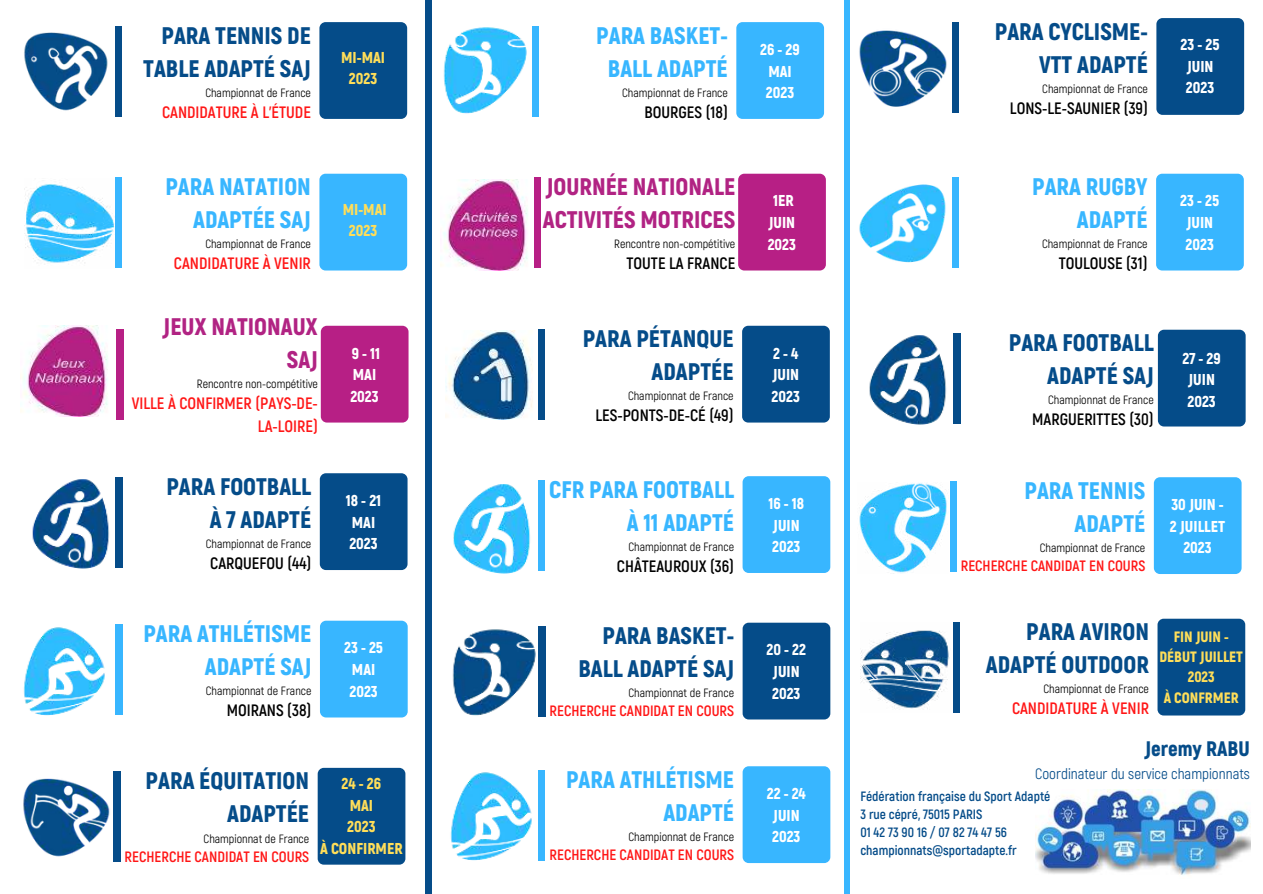
<style>
.page{position:relative;width:1263px;height:894px;background:#fff}
.page>*{position:absolute;margin:0;border:0;box-sizing:border-box;transform-origin:0 0}
.t1{font:900 24px/33px "Akrobat";color:#054c89;text-align:right}
.t2{font:900 24px/33px "Akrobat";color:#38b6ff;text-align:right}
.t3{font:900 24px/33px "Akrobat";color:#b12383}
.t4{font:900 21px "Akrobat";color:#054c89}
.t5{font:700 16.5px "Akrobat";color:#000}
.t6{font:700 16.5px/23px "Akrobat";color:#ff1616;text-align:right}
.t7{font:900 15.75px/21.8px "Akrobat";color:#fff;text-align:center}
.t8{font:900 15.75px/21.3px "Akrobat";color:#ffde59;text-align:center}
.t9{font:700 15px "Akrobat";color:#ff1616}
.t10{font:15px "Akrobat";color:#054c89}
.t11{font:900 15px/20.2px "Akrobat";color:#ffde59;text-align:center}
.t12{font:700 13.5px/18px "Akrobat";color:#054c89}
.t13{font:12px "Akrobat";color:#000}
</style>
<div class="page">
<div style="left:534px;top:178px;width:7px;height:90px;background:#b71f85"></div>
<div style="left:738px;top:174px;width:88px;height:96px;background:#b71f85;border-radius:6px"></div>
<div style="left:116px;top:477px;width:6px;height:90px;background:#054c89"></div>
<div style="left:320px;top:473px;width:88px;height:97px;background:#054c89;border-radius:6px"></div>
<div style="left:532px;top:26px;width:7px;height:90px;background:#38b6ff"></div>
<div style="left:736px;top:22px;width:88px;height:97px;background:#38b6ff;border-radius:6px"></div>
<div style="left:116px;top:624px;width:6px;height:90px;background:#38b6ff"></div>
<div style="left:320px;top:620px;width:88px;height:97px;background:#38b6ff;border-radius:6px"></div>
<img style="left:859px;top:483px;width:88px;height:90px">
<img style="left:453px;top:484px;width:78px;height:89px">
<div style="left:952px;top:22px;width:7px;height:90px;background:#054c89"></div>
<div style="left:1156px;top:18px;width:88px;height:97px;background:#054c89;border-radius:6px"></div>
<div style="left:538px;top:626px;width:7px;height:90px;background:#054c89"></div>
<div style="left:743px;top:622px;width:87px;height:97px;background:#054c89;border-radius:6px"></div>
<div style="left:114px;top:771px;width:6px;height:90px;background:#054c89"></div>
<div style="left:318px;top:767px;width:87px;height:97px;background:#054c89;border-radius:6px"></div>
<div style="left:538px;top:480px;width:7px;height:90px;background:#38b6ff"></div>
<div style="left:743px;top:476px;width:87px;height:97px;background:#38b6ff;border-radius:6px"></div>
<img style="left:23px;top:627px;width:82px;height:88px">
<img style="left:32px;top:479px;width:78px;height:89px">
<div style="left:954px;top:333px;width:6px;height:90px;background:#054c89"></div>
<div style="left:1158px;top:329px;width:88px;height:97px;background:#054c89;border-radius:6px"></div>
<div style="left:950px;top:481px;width:6px;height:90px;background:#38b6ff"></div>
<div style="left:1154px;top:477px;width:87px;height:97px;background:#38b6ff;border-radius:6px"></div>
<div style="left:538px;top:770px;width:7px;height:90px;background:#38b6ff"></div>
<div style="left:743px;top:766px;width:87px;height:96px;background:#38b6ff;border-radius:6px"></div>
<div style="left:425px;top:0;width:6px;height:893px;background:#054c89"></div>
<div style="left:844px;top:0;width:6px;height:893px;background:#38b6ff"></div>
<img style="left:441px;top:179px;width:87px;height:91px">
<img style="left:443px;top:27px;width:84px;height:87px">
<img style="left:859px;top:30px;width:88px;height:77px">
<img style="left:452px;top:629px;width:84px;height:87px">
<img style="left:23px;top:778px;width:87px;height:79px">
<div style="left:117px;top:329px;width:6px;height:90px;background:#b71f85"></div>
<div style="left:321px;top:325px;width:88px;height:97px;background:#b71f85;border-radius:6px"></div>
<img style="left:21px;top:325px;width:87px;height:92px">
<img style="left:869px;top:335px;width:78px;height:89px">
<img style="left:450px;top:772px;width:82px;height:88px">
<img style="left:1035px;top:789px;width:215px;height:86px">
<div style="left:538px;top:329px;width:7px;height:90px;background:#054c89"></div>
<div style="left:742px;top:325px;width:88px;height:97px;background:#054c89;border-radius:6px"></div>
<img style="left:446px;top:330px;width:87px;height:89px">
<div style="left:952px;top:178px;width:7px;height:90px;background:#38b6ff"></div>
<div style="left:1156px;top:174px;width:88px;height:96px;background:#38b6ff;border-radius:6px"></div>
<img style="left:859px;top:184px;width:87px;height:79px">
<div style="left:115px;top:26px;width:7px;height:90px;background:#054c89"></div>
<div style="left:319px;top:22px;width:88px;height:97px;background:#054c89;border-radius:6px"></div>
<img style="left:24px;top:32px;width:84px;height:79px">
<div style="left:115px;top:178px;width:7px;height:90px;background:#38b6ff"></div>
<div style="left:319px;top:174px;width:88px;height:96px;background:#38b6ff;border-radius:6px"></div>
<img style="left:25px;top:184px;width:90px;height:79px">
<div style="left:953px;top:622px;width:7px;height:90px;background:#054c89"></div>
<div style="left:1157px;top:618px;width:88px;height:97px;background:#054c89;border-radius:6px"></div>
<img style="left:861px;top:630px;width:89px;height:79px">
<h1 class="t1" style="left:143px;top:19px;width:169px">PARA TENNIS DE<br>TABLE ADAPTÉ SAJ</h1>
<p class="t13" style="left:205px;top:85px;width:107px">Championnat de France</p>
<h3 class="t6" style="left:162px;top:100px;width:150px">CANDIDATURE À L'ÉTUDE</h3>
<h1 class="t2" style="left:165px;top:170px;width:147px">PARA NATATION<br>ADAPTÉE SAJ</h1>
<p class="t13" style="left:205px;top:237px;width:107px">Championnat de France</p>
<h3 class="t6" style="left:174px;top:252px;width:138px">CANDIDATURE À VENIR</h3>
<h1 class="t3" style="left:163px;top:309px;width:157px;text-align:right">JEUX NATIONAUX<br>SAJ</h1>
<p class="t13" style="left:197px;top:376px;width:123px">Rencontre non-compétitive</p>
<h3 class="t6" style="left:132px;top:391px;width:188px">VILLE À CONFIRMER (PAYS-DE-<br>LA-LOIRE)</h3>
<h1 class="t1" style="left:166px;top:469px;width:146px">PARA FOOTBALL<br>À 7 ADAPTÉ</h1>
<p class="t13" style="left:206px;top:536px;width:107px">Championnat de France</p>
<h3 class="t5" style="left:210px;top:552px;width:103px">CARQUEFOU (44)</h3>
<h1 class="t2" style="left:143px;top:617px;width:170px">PARA ATHLÉTISME<br>ADAPTÉ SAJ</h1>
<p class="t13" style="left:206px;top:683px;width:107px">Championnat de France</p>
<h3 class="t5" style="left:227px;top:700px;width:86px">MOIRANS (38)</h3>
<h3 class="t8" style="left:341px;top:46px;width:45px">MI-MAI<br>2023</h3>
<h3 class="t8" style="left:343px;top:198px;width:45px">MI-MAI<br>2023</h3>
<h3 class="t7" style="left:350px;top:342px;width:31px;text-align:left">9 - 11<br>MAI<br>2023</h3>
<h3 class="t7" style="left:346px;top:489px;width:37px;text-align:left">18 - 21<br>MAI<br>2023</h3>
<h3 class="t7" style="left:344px;top:636px;width:41px">23 - 25<br>MAI<br>2023</h3>
<h1 class="t1" style="left:146px;top:764px;width:165px">PARA ÉQUITATION<br>ADAPTÉE</h1>
<p class="t13" style="left:204px;top:830px;width:107px">Championnat de France</p>
<p class="t9" style="left:125px;top:846px;width:186px">RECHERCHE CANDIDAT EN COURS</p>
<h3 class="t8" style="left:320px;top:772px;width:84px">24 - 26<br>MAI<br>2023<br>À CONFIRMER</h3>
<h1 class="t2" style="left:596px;top:19px;width:133px;text-align:center">PARA BASKET-<br>BALL ADAPTÉ</h1>
<p class="t13" style="left:622px;top:85px;width:107px">Championnat de France</p>
<h3 class="t5" style="left:644px;top:102px;width:85px">BOURGES (18)</h3>
<h1 class="t3" style="left:543px;top:170px;width:194px">JOURNÉE NATIONALE<br>ACTIVITÉS MOTRICES</h1>
<p class="t13" style="left:614px;top:237px;width:123px">Rencontre non-compétitive</p>
<h3 class="t5" style="left:626px;top:253px;width:110px">TOUTE LA FRANCE</h3>
<h1 class="t1" style="left:583px;top:322px;width:152px">PARA PÉTANQUE<br>ADAPTÉE</h1>
<p class="t13" style="left:628px;top:389px;width:107px">Championnat de France</p>
<h3 class="t5" style="left:595px;top:405px;width:140px">LES-PONTS-DE-CÉ (49)</h3>
<h1 class="t2" style="left:549px;top:472px;width:186px">CFR PARA FOOTBALL<br>À 11 ADAPTÉ</h1>
<p class="t13" style="left:628px;top:539px;width:107px">Championnat de France</p>
<h3 class="t5" style="left:617px;top:555px;width:119px">CHÂTEAUROUX (36)</h3>
<h1 class="t1" style="left:578px;top:619px;width:157px">PARA BASKET-<br>BALL ADAPTÉ SAJ</h1>
<p class="t13" style="left:628px;top:685px;width:107px">Championnat de France</p>
<p class="t9" style="left:550px;top:701px;width:186px">RECHERCHE CANDIDAT EN COURS</p>
<h1 class="t2" style="left:566px;top:762px;width:170px">PARA ATHLÉTISME<br>ADAPTÉ</h1>
<p class="t13" style="left:628px;top:829px;width:107px">Championnat de France</p>
<p class="t9" style="left:550px;top:845px;width:186px">RECHERCHE CANDIDAT EN COURS</p>
<h3 class="t7" style="left:760px;top:38px;width:41px">26 - 29<br>MAI<br>2023</h3>
<h3 class="t7" style="left:768px;top:190px;width:30px">1ER<br>JUIN<br>2023</h3>
<h3 class="t7" style="left:772px;top:342px;width:30px;text-align:justify">2 - 4<br>JUIN 2023</h3>
<h3 class="t7" style="left:768px;top:492px;width:37px;text-align:left">16 - 18<br>JUIN<br>2023</h3>
<h3 class="t7" style="left:766px;top:638px;width:41px">20 - 22<br>JUIN<br>2023</h3>
<h3 class="t7" style="left:767px;top:782px;width:41px">22 - 24<br>JUIN<br>2023</h3>
<h1 class="t1" style="left:995px;top:15px;width:155px">PARA CYCLISME-<br>VTT ADAPTÉ</h1>
<p class="t13" style="left:1042px;top:81px;width:107px">Championnat de France</p>
<h3 class="t5" style="left:1010px;top:98px;width:139px">LONS-LE-SAUNIER (39)</h3>
<h1 class="t2" style="left:1032px;top:170px;width:117px">PARA RUGBY<br>ADAPTÉ</h1>
<p class="t13" style="left:1042px;top:237px;width:107px">Championnat de France</p>
<h3 class="t5" style="left:1059px;top:253px;width:90px">TOULOUSE (31)</h3>
<h3 class="t7" style="left:1180px;top:33px;width:41px">23 - 25<br>JUIN<br>2023</h3>
<h3 class="t7" style="left:1180px;top:190px;width:41px">23 - 25<br>JUIN<br>2023</h3>
<h1 class="t1" style="left:1009px;top:326px;width:146px">PARA FOOTBALL<br>ADAPTÉ SAJ</h1>
<p class="t13" style="left:1048px;top:393px;width:107px">Championnat de France</p>
<h3 class="t5" style="left:1032px;top:409px;width:123px">MARGUERITTES (30)</h3>
<h3 class="t7" style="left:1182px;top:347px;width:40px;line-height:21.3px">27 - 29<br>JUIN<br>2023</h3>
<h1 class="t2" style="left:1024px;top:473px;width:122px">PARA TENNIS<br>ADAPTÉ</h1>
<p class="t13" style="left:1040px;top:540px;width:107px">Championnat de France</p>
<p class="t9" style="left:961px;top:556px;width:186px">RECHERCHE CANDIDAT EN COURS</p>
<h3 class="t7" style="left:1170px;top:493px;width:57px">30 JUIN -<br>2 JUILLET<br>2023</h3>
<h1 class="t1" style="left:986px;top:615px;width:165px">PARA AVIRON<br>ADAPTÉ OUTDOOR</h1>
<p class="t13" style="left:1043px;top:681px;width:107px">Championnat de France</p>
<h3 class="t6" style="left:1012px;top:696px;width:138px">CANDIDATURE À VENIR</h3>
<p class="t11" style="left:1159px;top:626px;width:85px">FIN JUIN -<br>DÉBUT JUILLET<br>2023<br>À CONFRMER</p>
<h2 class="t4" style="left:1144px;top:734px;width:107px">Jeremy RABU</h2>
<p class="t10" style="left:1035px;top:765px;width:216px">Coordinateur du service championnats</p>
<p class="t12" style="left:860px;top:786px;width:191px">Fédération française du Sport Adapté<br>3 rue cépré, 75015 PARIS<br>01 42 73 90 16 / 07 82 74 47 56 championnats@sportadapte.fr</p>
</div>
